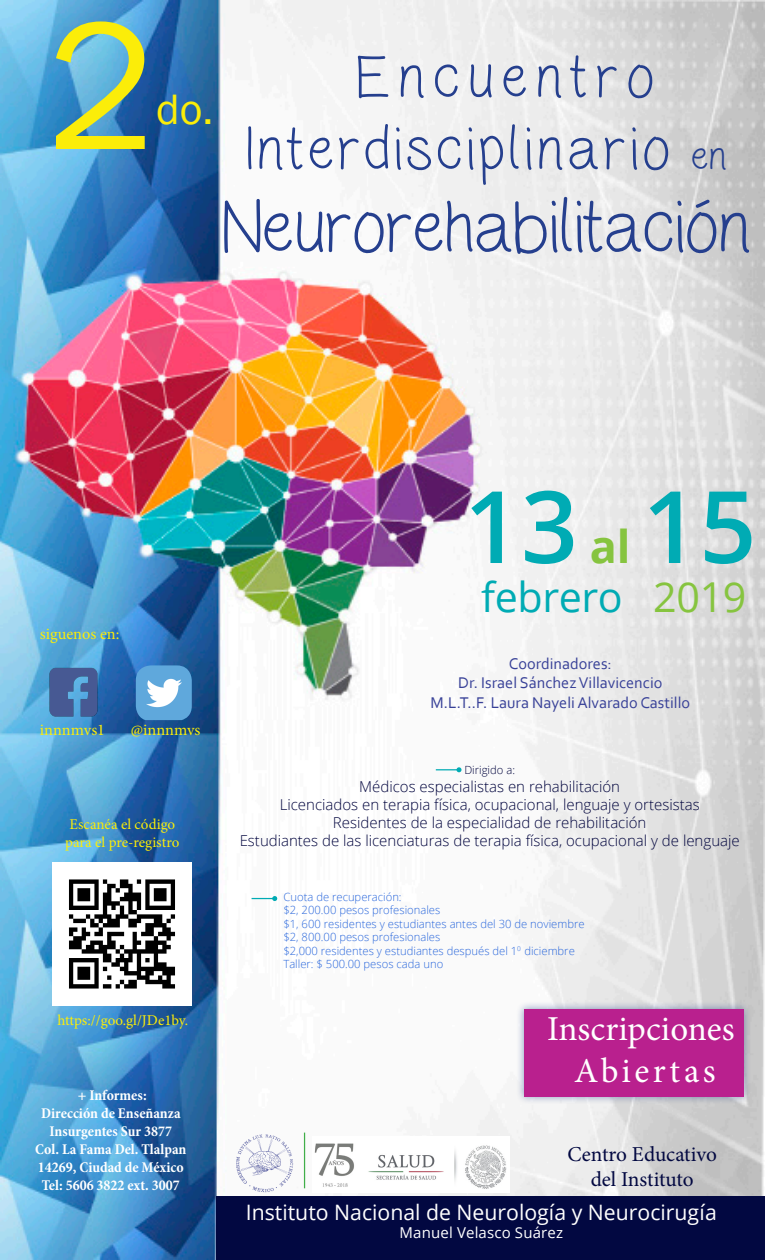
<style>
.page{position:relative;width:765px;height:1260px;background:#fff}
.page>*{position:absolute;margin:0;border:0;box-sizing:border-box;transform-origin:0 0}
.t1{font:187.5px "Franklin Gothic";color:#fbed09}
.t2{font:600 100px "Open Sans";color:#00abb4}
.t3{font:68.75px "Handwriting CR";letter-spacing:-.01em;color:#253f8e}
.t4{font:56.25px "Handwriting CR";letter-spacing:.06em;color:#253f8e}
.t5{font:56.25px "Handwriting CR";letter-spacing:.14em;color:#253f8e}
.t6{font:700 45px "Open Sans";color:#86c43f}
.t7{font:43.75px "Franklin Gothic";color:#fbed09}
.t8{font:41.25px "Open Sans";letter-spacing:-.01em;color:#00abb4}
.t9{font:35px "Minion Pro";letter-spacing:.005em;color:#fff}
.t10{font:35px "Minion Pro";letter-spacing:.1em;color:#fff}
.t11{font:21.25px "Open Sans";color:#fff}
.t12{font:21.25px "Minion Pro";letter-spacing:-.005em;color:#020841}
.t13{font:16.25px "Corbel";color:#384198}
.t14{font:16.25px "Minion Pro";color:#fbed09}
.t15{font:300 15px "Open Sans";color:#02053e}
.t16{font:700 condensed 15px "Minion Pro";color:#fff}
.t17{font:15px "Minion Pro";color:#fbed09}
.t18{font:15px "Open Sans";letter-spacing:.01em;color:#fff}
.t19{font:300 11.25px "Open Sans";color:#2b68dc}
.t20{font:300 11.25px "Open Sans";color:#02053e}
.s1{font-size:37.5px}
.s2{color:#86c43f}
</style>
<div class="page">
<img style="left:0;top:0;width:765px;height:1260px">
<div style="left:516px;top:1001px;width:236px;height:103px;background:#253f8e;opacity:.5"></div>
<div style="left:524px;top:1009px;width:219px;height:87px;background:#b9208e"></div>
<hr style="left:48px;top:220px;width:198px;height:1px;background:#253f8e">
<hr style="left:330px;top:110px;width:155px;height:2px;background:#004372">
<div style="left:522px;top:159px;width:14px;height:15px;background:#ebeaea"></div>
<hr style="left:304px;top:1133px;width:1px;height:55px;background:#40ae49">
<img style="left:232px;top:1133px;width:65px;height:63px">
<img style="left:312px;top:1137px;width:198px;height:56px">
<img style="left:36px;top:654px;width:75px;height:75px">
<svg style="left:436px;top:767px;width:26px;height:5px"></svg>
<svg style="left:252px;top:896px;width:25px;height:5px"></svg>
<div style="left:216px;top:1196px;width:548px;height:64px;background:#020841"></div>
<img style="left:136px;top:665px;width:56px;height:55px">
<img style="left:52px;top:862px;width:140px;height:144px">
<p class="t1" style="left:46px;top:-30px;width:111px">2</p>
<p class="t7" style="left:156px;top:82px;width:59px">do.</p>
<p class="t5" style="left:355px;top:47px;width:300px">Encuentro</p>
<p class="t4" style="left:244px;top:119px;width:484px">Interdisciplinario <span class="s1">en</span></p>
<p class="t3" style="left:220px;top:190px;width:532px">Neurorehabilitación</p>
<p class="t14" style="left:40px;top:623px;width:81px">siguenos en:</p>
<p class="t14" style="left:40px;top:719px;width:67px">innnmvs1</p>
<p class="t14" style="left:131px;top:719px;width:71px">@innnmvs</p>
<p class="t17" style="left:69px;top:814px;width:107px">Escanéa el código</p>
<p class="t17" style="left:65px;top:832px;width:116px">para el pre-registro</p>
<p class="t17" style="left:57px;top:1010px;width:132px">https://goo.gl/JDe1by.</p>
<p class="t16" style="left:78px;top:1085px;width:70px">+ Informes:</p>
<p class="t16" style="left:41px;top:1103px;width:141px">Dirección de Enseñanza</p>
<p class="t16" style="left:50px;top:1121px;width:124px">Insurgentes Sur 3877</p>
<p class="t16" style="left:35px;top:1139px;width:153px">Col. La Fama Del. Tlalpan</p>
<p class="t16" style="left:38px;top:1157px;width:147px">14269, Ciudad de México</p>
<p class="t16" style="left:42px;top:1175px;width:140px">Tel: 5606 3822 ext. 3007</p>
<p class="t2" style="left:464px;top:458px;width:116px">13</p>
<p class="t6" style="left:590px;top:515px;width:42px">al</p>
<p class="t2" style="left:642px;top:458px;width:116px">15</p>
<p class="t8" style="left:481px;top:569px;width:267px">febrero <span class="s2">2019</span></p>
<p class="t13" style="left:509px;top:653px;width:105px">Coordinadores:</p>
<p class="t13" style="left:458px;top:673px;width:206px">Dr. Israel Sánchez Villavicencio</p>
<p class="t13" style="left:431px;top:692px;width:261px">M.L.T..F. Laura Nayeli Alvarado Castillo</p>
<p class="t20" style="left:464px;top:762px;width:52px">Dirigido a:</p>
<p class="t15" style="left:359px;top:776px;width:262px">Médicos especialistas en rehabilitación</p>
<p class="t15" style="left:280px;top:794px;width:421px">Licenciados en terapia física, ocupacional, lenguaje y ortesistas</p>
<p class="t15" style="left:333px;top:812px;width:315px">Residentes de la especialidad de rehabilitación</p>
<p class="t15" style="left:240px;top:830px;width:502px">Estudiantes de las licenciaturas de terapia física, ocupacional y de lenguaje</p>
<p class="t19" style="left:283px;top:889px;width:120px">Cuota de recuperación:</p>
<p class="t19" style="left:283px;top:903px;width:158px">$2, 200.00 pesos profesionales</p>
<p class="t19" style="left:283px;top:916px;width:303px">$1, 600 residentes y estudiantes antes del 30 de noviembre</p>
<p class="t19" style="left:283px;top:930px;width:158px">$2, 800.00 pesos profesionales</p>
<p class="t19" style="left:283px;top:943px;width:293px">$2,000 residentes y estudiantes después del 1<sup>0</sup> diciembre</p>
<p class="t19" style="left:283px;top:957px;width:161px">Taller: $ 500.00 pesos cada uno</p>
<p class="t9" style="left:547px;top:1006px;width:189px">Inscripciones</p>
<p class="t10" style="left:574px;top:1048px;width:143px">Abiertas</p>
<p class="t12" style="left:567px;top:1140px;width:151px">Centro Educativo</p>
<p class="t12" style="left:591px;top:1165px;width:104px">del Instituto</p>
<p class="t11" style="left:246px;top:1198px;width:473px">Instituto Nacional de Neurología y Neurocirugía</p>
<p class="t18" style="left:400px;top:1223px;width:165px">Manuel Velasco Suárez</p>
</div>
